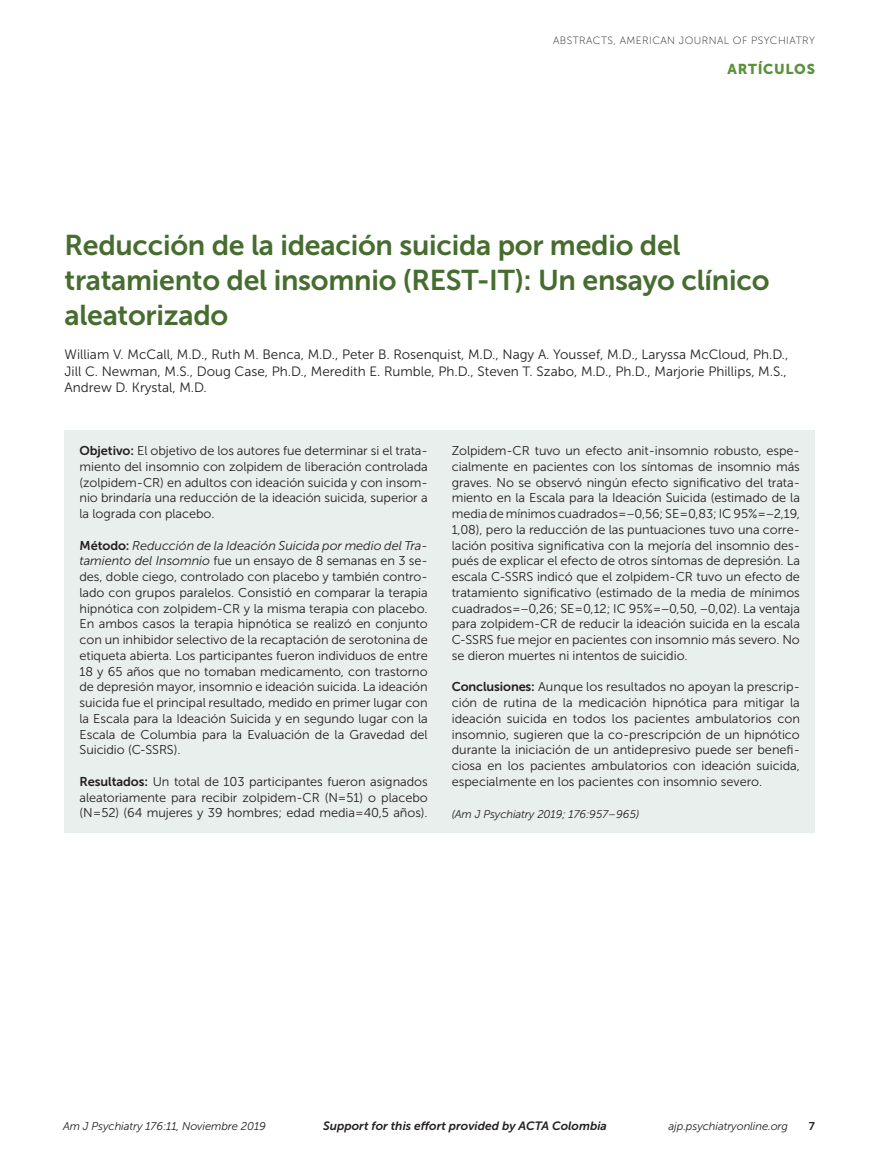
<style>
.page{position:relative;width:878px;height:1175px;background:#fff}
.page>*{position:absolute;margin:0;border:0;box-sizing:border-box;transform-origin:0 0}
.t1{font:28.5px/34.5px "Museo Sans 700";letter-spacing:-.01em;color:#466d2f}
.t2{font:14.25px "Museo Sans 900";letter-spacing:.05em;color:#59923a}
.t3{font:13.5px/16.5px "Museo Sans 300";color:#231f20}
.t4{font:12.75px/15.8px "Museo Sans 300";letter-spacing:-.005em;color:#231f20;text-align:justify}
.t5{font:italic 12px "Museo Sans 700";color:#231f20}
.t6{font:italic 11.25px "Museo Sans 300";letter-spacing:-.01em;color:#231f20}
.t7{font:11.25px "Museo Sans 700";color:#231f20}
.t8{font:10.5px "Museo Sans 100";letter-spacing:.04em;color:#231f20}
.s1{font-family:"Museo Sans 700"}
.s2{font-style:italic}
</style>
<div class="page">
<div style="left:64px;top:430px;width:750px;height:402px;background:#e9efec"></div>
<p class="t8" style="left:553px;top:35px;width:263px">ABSTRACTS, AMERICAN JOURNAL OF PSYCHIATRY</p>
<p class="t2" style="left:727px;top:61px;width:89px">ARTÍCULOS</p>
<h1 class="t1" style="left:64px;top:228px;width:706px">Reducción de la ideación suicida por medio del tratamiento del insomnio (REST-IT): Un ensayo clínico aleatorizado</h1>
<p class="t3" style="left:64px;top:346px;width:725px">William V. McCall, M.D., Ruth M. Benca, M.D., Peter B. Rosenquist, M.D., Nagy A. Youssef, M.D., Laryssa McCloud, Ph.D.,<br>Jill C. Newman, M.S., Doug Case, Ph.D., Meredith E. Rumble, Ph.D., Steven T. Szabo, M.D., Ph.D., Marjorie Phillips, M.S.,<br>Andrew D. Krystal, M.D.</p>
<p class="t4" style="left:80px;top:443px;width:350px"><span class="s1">Objetivo:</span> El objetivo de los autores fue determinar si el trata&shy;miento del insomnio con zolpidem de liberación controlada (zolpidem-CR) en adultos con ideación suicida y con insom&shy;nio brindaría una reducción de la ideación suicida, superior a la lograda con placebo.</p>
<p class="t4" style="left:80px;top:537px;width:350px"><span class="s1">Método:</span> <span class="s2">Reducción de la Ideación Suicida por medio del Tra&shy;tamiento del Insomnio</span> fue un ensayo de 8 semanas en 3 se&shy;des, doble ciego, controlado con placebo y también contro&shy;lado con grupos paralelos. Consistió en comparar la terapia hipnótica con zolpidem-CR y la misma terapia con placebo.<br>En ambos casos la terapia hipnótica se realizó en conjunto con un inhibidor selectivo de la recaptación de serotonina de etiqueta abierta. Los participantes fueron individuos de entre 18 y 65 años que no tomaban medicamento, con trastorno de depresión mayor, insomnio e ideación suicida. La ideación suicida fue el principal resultado, medido en primer lugar con la Escala para la Ideación Suicida y en segundo lugar con la Escala de Columbia para la Evaluación de la Gravedad del Suicidio (C-SSRS).</p>
<p class="t4" style="left:80px;top:773px;width:349px"><span class="s1">Resultados:</span> Un total de 103 participantes fueron asignados aleatoriamente para recibir zolpidem-CR (N=51) o placebo (N=52) (64 mujeres y 39 hombres; edad media=40,5 años).</p>
<p class="t4" style="left:451px;top:443px;width:350px">Zolpidem-CR tuvo un efecto anit-insomnio robusto, espe&shy;cialmente en pacientes con los síntomas de insomnio más graves. No se observó ningún efecto significativo del trata&shy;miento en la Escala para la Ideación Suicida (estimado de la media de mínimos cuadrados=−0,56; SE=0,83; IC 95%=−2,19, 1,08), pero la reducción de las puntuaciones tuvo una corre&shy;lación positiva significativa con la mejoría del insomnio des&shy;pués de explicar el efecto de otros síntomas de depresión. La escala C-SSRS indicó que el zolpidem-CR tuvo un efecto de tratamiento significativo (estimado de la media de mínimos cuadrados=−0,26; SE=0,12; IC 95%=−0,50, −0,02). La ventaja para zolpidem-CR de reducir la ideación suicida en la escala C-SSRS fue mejor en pacientes con insomnio más severo. No se dieron muertes ni intentos de suicidio.</p>
<p class="t4" style="left:451px;top:679px;width:350px"><span class="s1">Conclusiones:</span> Aunque los resultados no apoyan la prescrip&shy;ción de rutina de la medicación hipnótica para mitigar la ideación suicida en todos los pacientes ambulatorios con insomnio, sugieren que la co-prescripción de un hipnótico durante la iniciación de un antidepresivo puede ser benefi&shy;ciosa en los pacientes ambulatorios con ideación suicida, especialmente en los pacientes con insomnio severo.</p>
<p class="t6" style="left:452px;top:807px;width:189px">(Am J Psychiatry 2019; 176:957–965)</p>
<p class="t6" style="left:63px;top:1119px;width:204px">Am J Psychiatry 176:11, Noviembre 2019</p>
<p class="t5" style="left:323px;top:1119px;width:285px">Support for this effort provided by ACTA Colombia</p>
<p class="t6" style="left:668px;top:1119px;width:121px">ajp.psychiatryonline.org</p>
<p class="t7" style="left:808px;top:1119px;width:8px">7</p>
</div>
